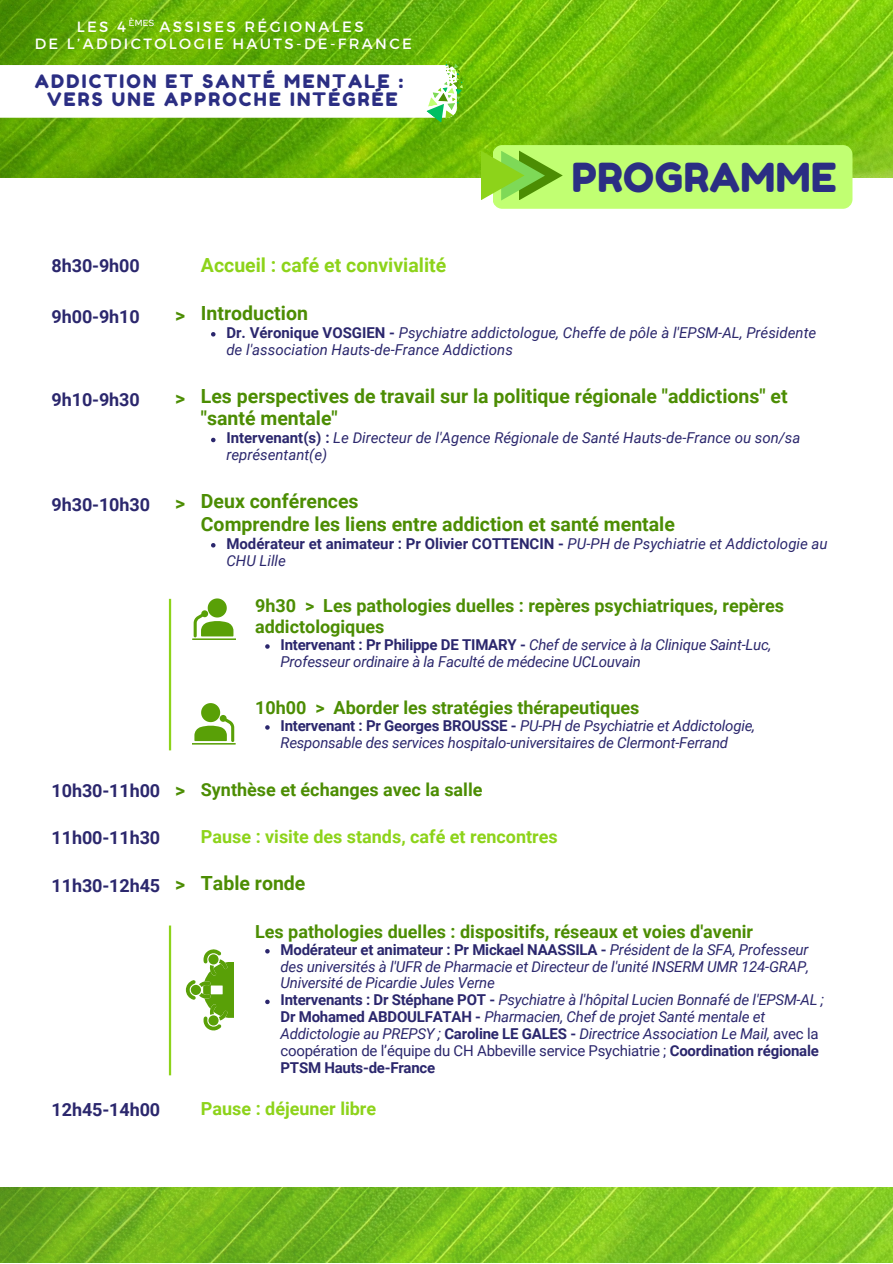
<style>
.page{position:relative;width:893px;height:1264px;background:#fff}
.page>*{position:absolute;margin:0;border:0;box-sizing:border-box;transform-origin:0 0}
.t1{font:40.05px "Fredoka One";letter-spacing:.01em;color:#2b2e83}
.t2{font:700 19.5px/22.5px "Roboto";color:#4c8d03}
.t3{font:700 19.5px "Roboto";color:#8dd31a}
.t4{font:18.6px "Fredoka One";letter-spacing:.12em;color:#2b2e83}
.t5{font:700 18px/21.3px "Roboto";color:#4c8d03}
.t6{font:700 18px "Roboto";letter-spacing:-.005em;color:#2b276d}
.t7{font:700 18px "Roboto";color:#8dd31a}
.t8{font:italic 15px/16.8px "Roboto";letter-spacing:-.015em;color:#2b276d}
.t9{font:14.85px "Montserrat";letter-spacing:.16em;color:#fff}
.t10{font:8.85px "HILVCC Boing";color:#fff}
.s1{font-weight:700;font-style:normal}
.s2{font-style:normal}
</style>
<div class="page">
<img style="left:0;top:0;width:892px;height:178px">
<div style="left:492px;top:145px;width:360px;height:64px;background:#c1ff72;border-radius:10px"></div>
<svg style="left:480px;top:151px;width:82px;height:49px"></svg>
<svg style="left:0;top:60px;width:464px;height:63px"></svg>
<img style="left:0;top:1187px;width:892px;height:75px">
<svg style="left:186px;top:949px;width:48px;height:82px"></svg>
<hr style="left:192px;top:638px;width:44px;height:2px;background:#59a007">
<svg style="left:194px;top:598px;width:39px;height:39px"></svg>
<hr style="left:192px;top:743px;width:44px;height:1px;background:#59a007">
<svg style="left:194px;top:703px;width:40px;height:39px"></svg>
<hr style="left:169px;top:599px;width:2px;height:151px;background:#8dd31a">
<hr style="left:169px;top:925px;width:2px;height:150px;background:#8dd31a">
<svg style="left:211px;top:332px;width:4px;height:4px"></svg>
<svg style="left:265px;top:949px;width:5px;height:4px"></svg>
<svg style="left:265px;top:999px;width:5px;height:5px"></svg>
<svg style="left:211px;top:438px;width:4px;height:4px"></svg>
<svg style="left:211px;top:543px;width:4px;height:4px"></svg>
<svg style="left:265px;top:644px;width:5px;height:4px"></svg>
<svg style="left:265px;top:725px;width:5px;height:4px"></svg>
<p class="t9" style="left:77px;top:17px;width:51px">LES 4</p>
<p class="t9" style="left:159px;top:17px;width:206px">ASSISES RÉGIONALES</p>
<p class="t9" style="left:35px;top:34px;width:378px">DE L’ADDICTOLOGIE HAUTS-DE-FRANCE</p>
<p class="t10" style="left:129px;top:18px;width:27px">ÈMES</p>
<p class="t4" style="left:35px;top:70px;width:370px">ADDICTION ET SANTÉ MENTALE :</p>
<p class="t4" style="left:47px;top:88px;width:352px">VERS UNE APPROCHE INTÉGRÉE</p>
<p class="t1" style="left:571px;top:153px;width:266px">PROGRAMME</p>
<p class="t6" style="left:52px;top:255px;width:90px">8h30-9h00</p>
<p class="t3" style="left:201px;top:254px;width:247px">Accueil : café et convivialité</p>
<p class="t6" style="left:52px;top:306px;width:90px">9h00-9h10</p>
<p class="t2" style="left:175px;top:304px;width:12px">&gt;</p>
<p class="t8" style="left:226px;top:324px;width:591px"><span class="s1">Dr. Véronique VOSGIEN -</span> Psychiatre addictologue, Cheffe de pôle à l'EPSM-AL, Présidente de l'association Hauts-de-France Addictions</p>
<p class="t2" style="left:201px;top:302px;width:108px">Introduction</p>
<p class="t6" style="left:52px;top:389px;width:90px">9h10-9h30</p>
<p class="t2" style="left:175px;top:387px;width:12px">&gt;</p>
<p class="t2" style="left:201px;top:385px;width:588px">Les perspectives de travail sur la politique régionale "addictions" et "santé mentale"</p>
<p class="t8" style="left:226px;top:430px;width:575px"><span class="s1">Intervenant(s) :</span> Le Directeur de l'Agence Régionale de Santé Hauts-de-France ou son/sa représentant(e)</p>
<p class="t6" style="left:52px;top:494px;width:100px">9h30-10h30</p>
<p class="t2" style="left:201px;top:490px;width:159px">Deux conférences</p>
<p class="t8" style="left:226px;top:535px;width:602px"><span class="s1">Modérateur et animateur : Pr Olivier COTTENCIN -</span> PU-PH de Psychiatrie et Addictologie au<br>CHU Lille</p>
<p class="t2" style="left:175px;top:492px;width:12px">&gt;</p>
<p class="t2" style="left:201px;top:512px;width:475px">Comprendre les liens entre addiction et santé mentale</p>
<p class="t5" style="left:255px;top:595px;width:530px">9h30 &gt; Les pathologies duelles : repères psychiatriques, repères addictologiques</p>
<p class="t8" style="left:280px;top:636px;width:492px"><span class="s1">Intervenant : Pr Philippe DE TIMARY -</span> Chef de service à la Clinique Saint-Luc,<br>Professeur ordinaire à la Faculté de médecine UCLouvain</p>
<p class="t5" style="left:255px;top:697px;width:386px">10h00 &gt; Aborder les stratégies thérapeutiques</p>
<p class="t8" style="left:280px;top:717px;width:476px"><span class="s1">Intervenant : Pr Georges BROUSSE -</span> PU-PH de Psychiatrie et Addictologie,<br>Responsable des services hospitalo-universitaires de Clermont-Ferrand</p>
<p class="t6" style="left:52px;top:780px;width:110px">10h30-11h00</p>
<p class="t2" style="left:175px;top:779px;width:12px">&gt;</p>
<p class="t5" style="left:201px;top:779px;width:283px">Synthèse et échanges avec la salle</p>
<p class="t6" style="left:52px;top:827px;width:110px">11h00-11h30</p>
<p class="t7" style="left:201px;top:826px;width:358px">Pause : visite des stands, café et rencontres</p>
<p class="t6" style="left:52px;top:875px;width:110px">11h30-12h45</p>
<p class="t2" style="left:175px;top:873px;width:12px">&gt;</p>
<p class="t2" style="left:201px;top:871px;width:106px">Table ronde</p>
<p class="t5" style="left:255px;top:921px;width:499px">Les pathologies duelles : dispositifs, réseaux et voies d'avenir</p>
<p class="t8" style="left:280px;top:941px;width:530px;text-align:justify"><span class="s1">Modérateur et animateur : Pr Mickael NAASSILA -</span> Président de la SFA, Professeur des universités à l'UFR de Pharmacie et Directeur de l'unité INSERM UMR 124-GRAP, Université de Picardie Jules Verne</p>
<p class="t8" style="left:280px;top:991px;width:545px"><span class="s1">Intervenants : Dr Stéphane POT -</span> Psychiatre à l'hôpital Lucien Bonnafé de l'EPSM-AL ; <span class="s1">Dr Mohamed ABDOULFATAH -</span> Pharmacien, Chef de projet Santé mentale et Addictologie au PREPSY ; <span class="s1">Caroline LE GALES -</span> Directrice Association Le Mail, <span class="s2">avec la coopération de l’équipe du CH Abbeville service Psychiatrie ;</span> <span class="s1">Coordination régionale PTSM Hauts-de-France</span></p>
<p class="t6" style="left:52px;top:1099px;width:110px">12h45-14h00</p>
<p class="t7" style="left:201px;top:1098px;width:177px">Pause : déjeuner libre</p>
</div>
